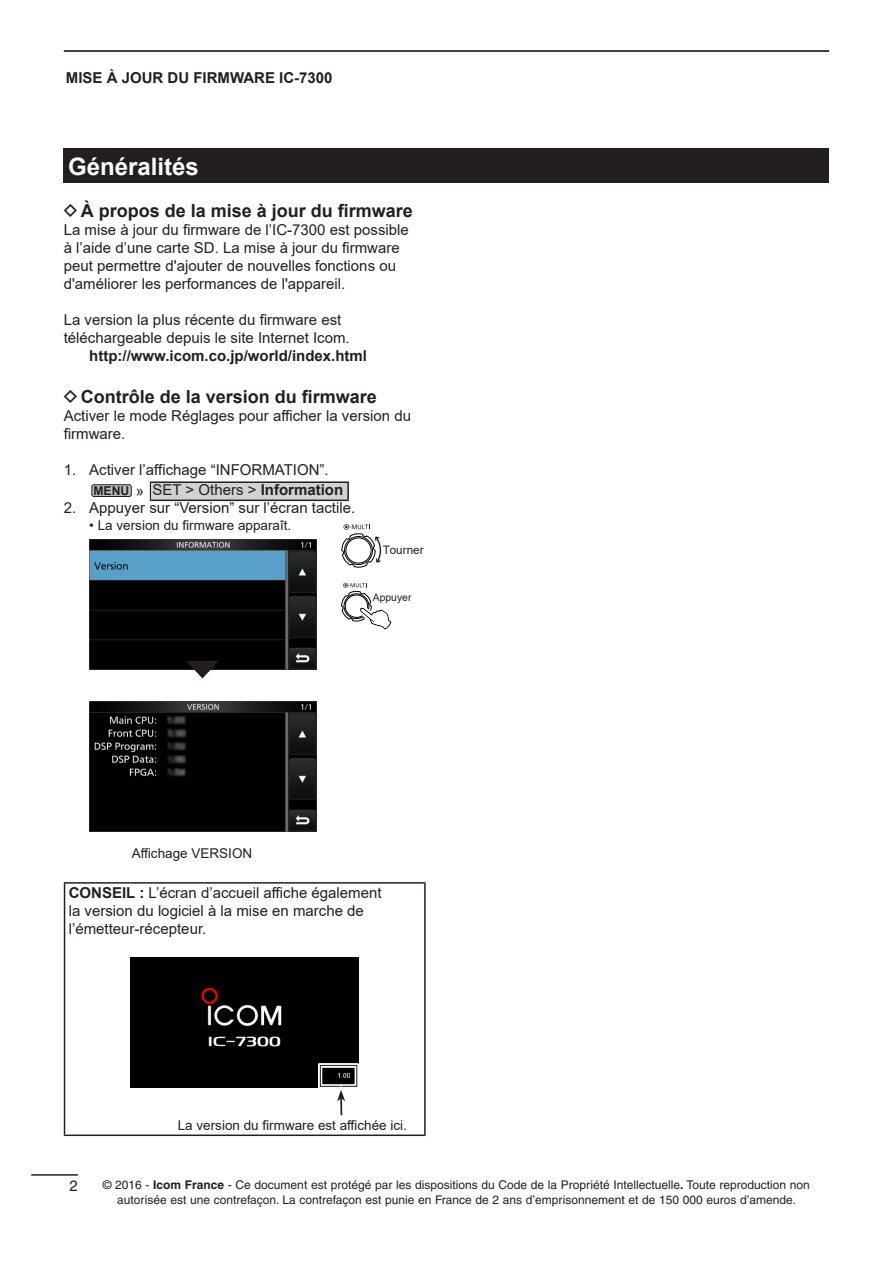
<style>
.page{position:relative;width:893px;height:1263px;background:#fff}
.page>*{position:absolute;margin:0;border:0;box-sizing:border-box;transform-origin:0 0}
.白大タイトル_A4_A5_-記号なし_A{font:700 24px "Arial";color:#fff}
.t1{font:700 18px "Arial";color:#231f20}
.Honbun_10pt__Arial{font:15px/18px "Arial";color:#231f20}
.Honbun_10pt__Arial-2{font:700 15px "Arial";color:#231f20}
.Normal_e{font:15px "Helvetica";color:#231f20}
.Honbun_9pt__Arial{font:13.5px "Arial";color:#231f20}
.t2{font:700 12.15px "Arial";color:#231f20}
.Normal_e-2{font:12px/15px "Helvetica";color:#231f20;text-align:center}
.t3{font:11.7px "Arial";color:#231f20}
.t4{font:10.35px "Arial";color:#231f20}
.s1{font-family:"Icom Product Font";font-weight:400}
.s2{font-weight:700}
</style>
<div class="page">
<hr style="left:64px;top:50px;width:765px;height:2px;background:#231f20">
<div style="left:64px;top:149px;width:765px;height:34px;background:#231f20"></div>
<div style="left:150px;top:482px;width:198px;height:18px;background:#d1d2d4"></div>
<hr style="left:150px;top:481px;width:199px;height:2px;background:#231f20">
<hr style="left:150px;top:500px;width:199px;height:1px;background:#231f20">
<svg style="left:347px;top:483px;width:2px;height:17px"></svg>
<svg style="left:150px;top:483px;width:1px;height:17px"></svg>
<div style="left:92px;top:485px;width:39px;height:11px;background:#bcbdc0;border-radius:2px"></div>
<div style="left:91px;top:484px;width:41px;height:13px;border:1px solid #231f20;border-radius:2px"></div>
<img style="left:89px;top:539px;width:228px;height:131px">
<img style="left:89px;top:701px;width:228px;height:131px">
<hr style="left:64px;top:882px;width:362px;height:2px;background:#231f20">
<hr style="left:64px;top:884px;width:1px;height:250px;background:#231f20">
<hr style="left:424px;top:884px;width:2px;height:250px;background:#231f20">
<hr style="left:64px;top:1134px;width:362px;height:2px;background:#231f20">
<div style="left:131px;top:957px;width:227px;height:131px;background:#000"></div>
<svg style="left:186px;top:661px;width:33px;height:17px"></svg>
<svg style="left:341px;top:524px;width:41px;height:44px"></svg>
<svg style="left:341px;top:583px;width:51px;height:47px"></svg>
<svg style="left:318px;top:1063px;width:41px;height:25px"></svg>
<div style="left:320px;top:1065px;width:37px;height:22px;border:1px solid #231f20"></div>
<svg style="left:334px;top:1085px;width:15px;height:30px"></svg>
<hr style="left:31px;top:1174px;width:47px;height:2px;background:#231f20">
<p class="Honbun_10pt__Arial-2" style="left:66px;top:67px;width:268px">MISE À JOUR DU FIRMWARE IC-7300</p>
<p class="白大タイトル_A4_A5_-記号なし_A" style="left:68px;top:149px;width:132px">Généralités</p>
<p class="t1" style="left:64px;top:198px;width:351px"><span class="s1">D</span>À propos de la mise à jour du firmware</p>
<p class="Honbun_10pt__Arial" style="left:64px;top:221px;width:347px">La mise à jour du firmware de l’IC-7300 est possible à l’aide d’une carte SD. La mise à jour du firmware peut permettre d'ajouter de nouvelles fonctions ou d'améliorer les performances de l'appareil.</p>
<p class="Honbun_10pt__Arial" style="left:64px;top:311px;width:287px">La version la plus récente du firmware est téléchargeable depuis le site Internet Icom.</p>
<p class="Honbun_10pt__Arial-2" style="left:89px;top:346px;width:279px">http://www.icom.co.jp/world/index.html</p>
<p class="t1" style="left:64px;top:384px;width:315px"><span class="s1">D</span>Contrôle de la version du firmware</p>
<p class="Honbun_10pt__Arial" style="left:64px;top:407px;width:349px">Activer le mode Réglages pour afficher la version du firmware.</p>
<p class="Honbun_10pt__Arial" style="left:64px;top:461px;width:267px">1. Activer l’affichage “INFORMATION”.</p>
<p class="t2" style="left:93px;top:483px;width:37px">MENU</p>
<p class="Honbun_10pt__Arial" style="left:136px;top:482px;width:10px">»</p>
<p class="Honbun_10pt__Arial" style="left:153px;top:481px;width:192px">SET &gt; Others &gt; <span class="s2">Information</span></p>
<p class="Honbun_10pt__Arial" style="left:64px;top:499px;width:293px">2. Appuyer sur “Version” sur l’écran tactile.</p>
<p class="Honbun_9pt__Arial" style="left:89px;top:515px;width:204px">• La version du firmware apparaît.</p>
<p class="t3" style="left:383px;top:542px;width:42px">Tourner</p>
<p class="t4" style="left:373px;top:590px;width:40px">Appuyer</p>
<p class="Honbun_9pt__Arial" style="left:132px;top:844px;width:122px">Affichage VERSION</p>
<p class="Honbun_10pt__Arial" style="left:69px;top:884px;width:314px"><span class="s2">CONSEIL :</span> L’écran d’accueil affiche également la version du logiciel à la mise en marche de l’émetteur-récepteur.</p>
<p class="Honbun_9pt__Arial" style="left:178px;top:1116px;width:231px">La version du firmware est affichée ici.</p>
<p class="Normal_e" style="left:69px;top:1177px;width:10px">2</p>
<p class="Normal_e-2" style="left:103px;top:1177px;width:708px">© 2016 - <span class="s2">Icom France</span> - Ce document est protégé par les dispositions du Code de la Propriété Intellectuelle<span class="s2">.</span> Toute reproduction non autorisée est une contrefaçon. La contrefaçon est punie en France de 2 ans d’emprisonnement et de 150 000 euros d’amende.</p>
</div>
